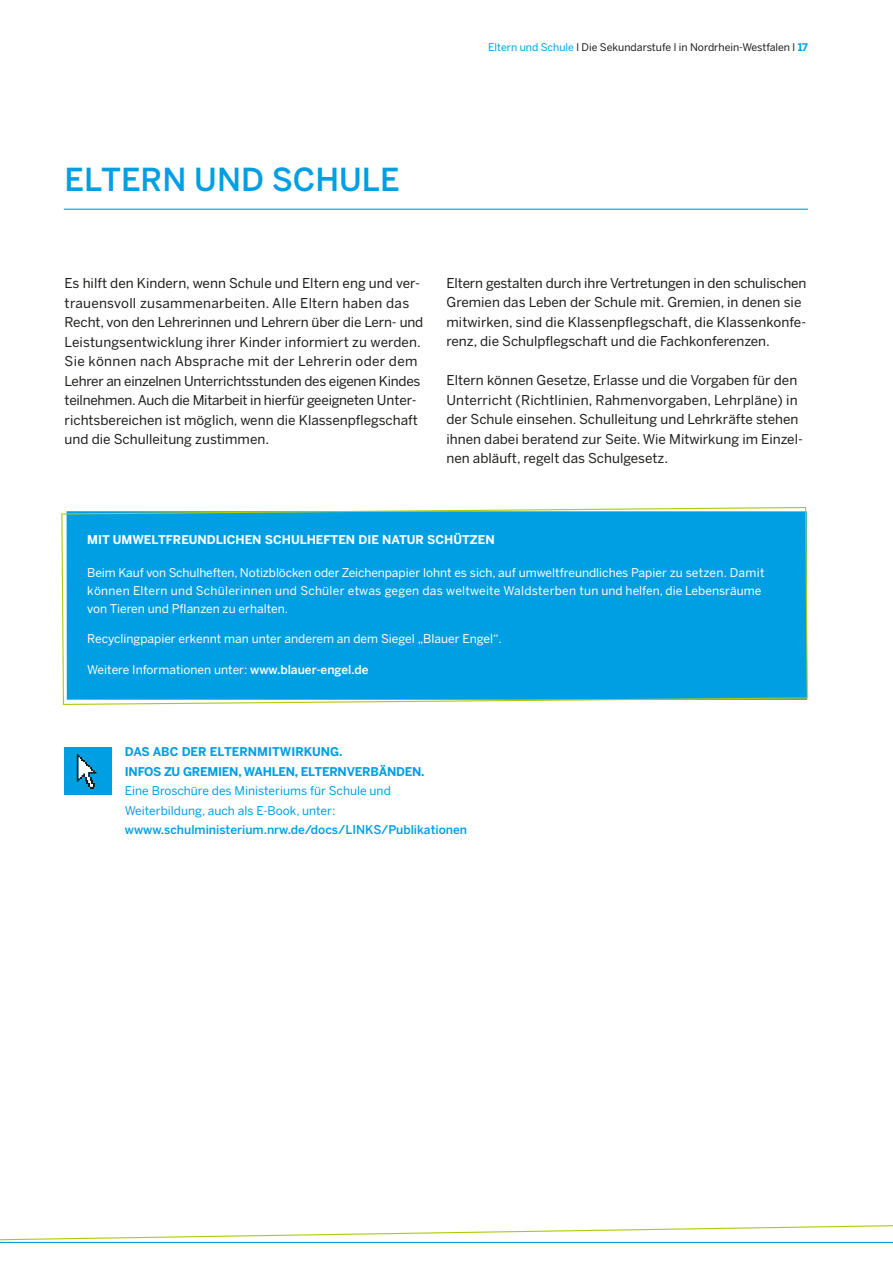
<style>
.page{position:relative;width:893px;height:1263px;background:#fff}
.page>*{position:absolute;margin:0;border:0;box-sizing:border-box;transform-origin:0 0}
.t1{font:500 31.5px "Benton Sans";color:#009fe3}
.t2{font:13.5px/19.5px "Benton Sans";color:#1d1d1b}
.t3{font:12px/18px "Benton Sans";color:#fff}
.t4{font:12px/19.5px "Benton Sans";color:#009fe3}
.t5{font:700 12px/19.5px "Benton Sans";letter-spacing:-.02em;color:#009fe3}
.t6{font:500 12px "Benton Sans";color:#009fe3}
.t7{font:700 12px "Benton Sans";color:#fff}
.t8{font:10.5px "Benton Sans";color:#1d1d1b}
.s1{color:#009fe3}
.s2{font-weight:700;color:#009fe3}
.s3{font-weight:500}
</style>
<div class="page">
<svg style="left:0;top:1225px;width:893px;height:18px"></svg>
<svg style="left:61px;top:507px;width:747px;height:198px;background:#0fa4e1"></svg>
<div style="left:64px;top:747px;width:48px;height:48px;background:#009fe3"></div>
<svg style="left:77px;top:754px;width:19px;height:34px"></svg>
<hr style="left:64px;top:209px;width:744px;height:1px;background:#009fe3">
<h1 class="t1" style="left:65px;top:160px;width:336px">ELTERN UND SCHULE</h1>
<p class="t8" style="left:488px;top:41px;width:321px"><span class="s1">Eltern und Schule</span> l Die Sekundarstufe l in Nordrhein-Westfalen l <span class="s2">17</span></p>
<p class="t2" style="left:65px;top:273px;width:360px">Es hilft den Kindern, wenn Schule und Eltern eng und ver&shy;trauensvoll zusammenarbeiten. Alle Eltern haben das Recht, von den Lehrerinnen und Lehrern über die Lern- und Leistungsentwicklung ihrer Kinder informiert zu werden.<br>Sie können nach Absprache mit der Lehrerin oder dem Lehrer an einzelnen Unterrichtsstunden des eigenen Kindes teilnehmen. Auch die Mitarbeit in hierfür geeigneten Unter&shy;richtsbereichen ist möglich, wenn die Klassenpflegschaft und die Schulleitung zustimmen.</p>
<p class="t2" style="left:446px;top:273px;width:361px">Eltern gestalten durch ihre Vertretungen in den schulischen Gremien das Leben der Schule mit. Gremien, in denen sie mitwirken, sind die Klassenpflegschaft, die Klassenkonfe&shy;renz, die Schulpflegschaft und die Fachkonferenzen.</p>
<p class="t2" style="left:446px;top:371px;width:358px">Eltern können Gesetze, Erlasse und die Vorgaben für den Unterricht (Richtlinien, Rahmenvorgaben, Lehrpläne) in der Schule einsehen. Schulleitung und Lehrkräfte stehen ihnen dabei beratend zur Seite. Wie Mitwirkung im Einzel&shy;nen abläuft, regelt das Schulgesetz.</p>
<p class="t7" style="left:87px;top:532px;width:409px">MIT UMWELTFREUNDLICHEN SCHULHEFTEN DIE NATUR SCHÜTZEN</p>
<p class="t3" style="left:87px;top:563px;width:679px">Beim Kauf von Schulheften, Notizblöcken oder Zeichenpapier lohnt es sich, auf umweltfreundliches Papier zu setzen. Damit können Eltern und Schülerinnen und Schüler etwas gegen das weltweite Waldsterben tun und helfen, die Lebensräume von Tieren und Pflanzen zu erhalten.</p>
<p class="t3" style="left:87px;top:630px;width:416px">Recyclingpapier erkennt man unter anderem an dem Siegel „Blauer Engel“.</p>
<p class="t3" style="left:87px;top:661px;width:283px">Weitere Informationen unter: <span class="s3">www.blauer-engel.de</span></p>
<p class="t5" style="left:125px;top:742px;width:301px">DAS ABC DER ELTERNMITWIRKUNG.<br>INFOS ZU GREMIEN, WAHLEN, ELTERNVERBÄNDEN.</p>
<p class="t4" style="left:125px;top:781px;width:267px">Eine Broschüre des Ministeriums für Schule und<br>Weiterbildung, auch als E-Book, unter:</p>
<p class="t6" style="left:125px;top:823px;width:344px">wwww.schulministerium.nrw.de/docs/LINKS/Publikationen</p>
</div>
